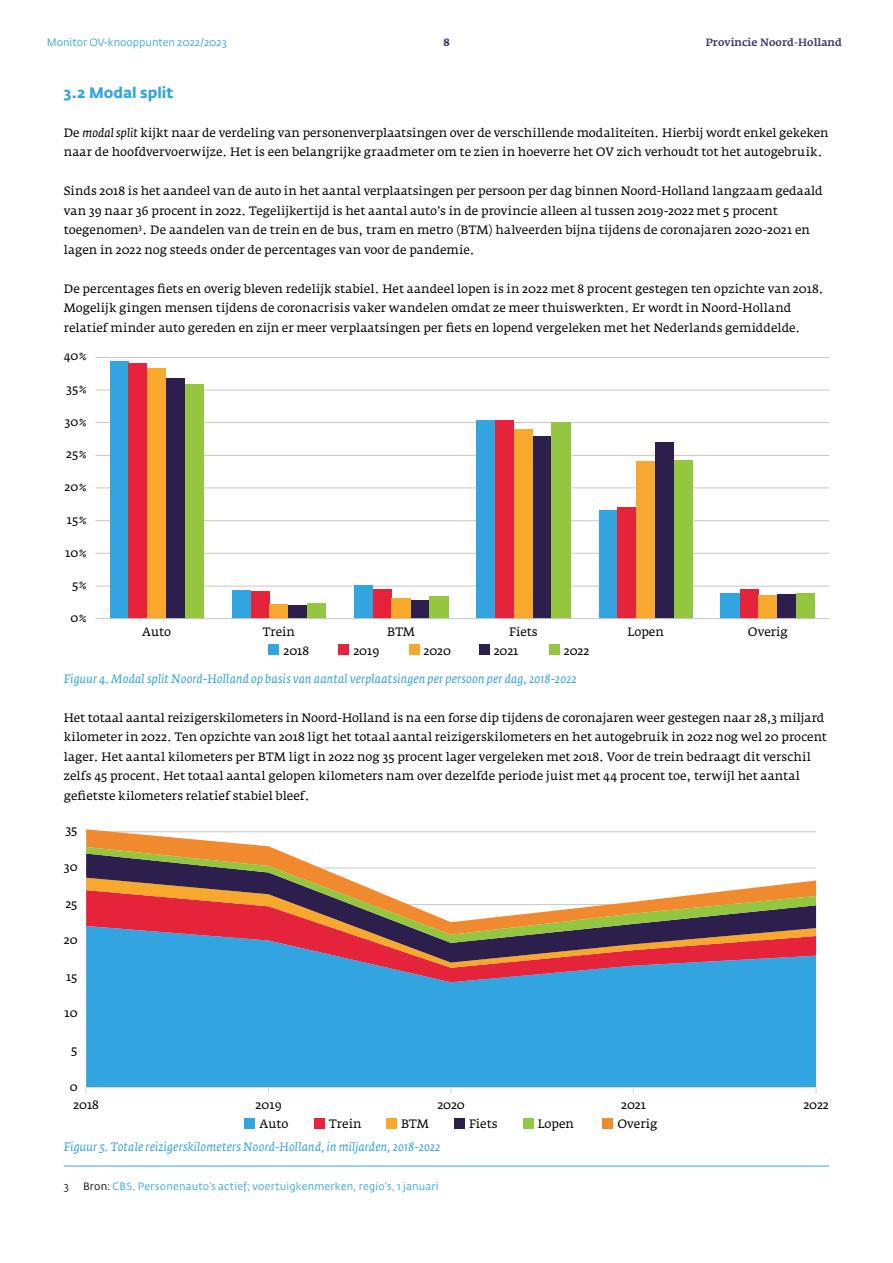
<style>
.page{position:relative;width:893px;height:1263px;background:#fff}
.page>*{position:absolute;margin:0;border:0;box-sizing:border-box;transform-origin:0 0}
.t1{font:700 15px "Fedra Sans Std";letter-spacing:-.005em;color:#32a4df}
.t2{font:12px/19.5px "Fedra Serif A Std";color:#000}
.t3{font:italic 12px "Fedra Serif A Std";letter-spacing:.015em;color:#32a4df}
.t4{font:10.5px "Fedra Sans Std";letter-spacing:.01em;color:#32a4df}
.t5{font:500 10.5px "Fedra Serif A Std";color:#3a366b}
.t6{font:700 10.5px "Fedra Serif A Std";color:#3a366b}
.t7{font:10.5px "Fedra Sans Std";color:#000}
.s1{font-style:italic}
.s2{color:#000}
</style>
<div class="page">
<hr style="left:64px;top:1166px;width:765px;height:1px;background:#32a4df">
<hr style="left:95px;top:357px;width:734px;height:1px;background:#c5c7cc">
<hr style="left:95px;top:390px;width:734px;height:1px;background:#c5c7cc">
<hr style="left:95px;top:422px;width:734px;height:1px;background:#c5c7cc">
<hr style="left:95px;top:455px;width:734px;height:1px;background:#c5c7cc">
<hr style="left:95px;top:488px;width:734px;height:1px;background:#c5c7cc">
<hr style="left:95px;top:520px;width:734px;height:1px;background:#c5c7cc">
<hr style="left:95px;top:553px;width:734px;height:1px;background:#c5c7cc">
<hr style="left:95px;top:586px;width:734px;height:1px;background:#c5c7cc">
<div style="left:721px;top:593px;width:19px;height:26px;background:#32a4df"></div>
<div style="left:599px;top:510px;width:18px;height:109px;background:#32a4df"></div>
<div style="left:476px;top:420px;width:19px;height:199px;background:#32a4df"></div>
<div style="left:354px;top:585px;width:19px;height:34px;background:#32a4df"></div>
<div style="left:232px;top:590px;width:19px;height:29px;background:#32a4df"></div>
<div style="left:110px;top:361px;width:18px;height:258px;background:#32a4df"></div>
<div style="left:740px;top:589px;width:18px;height:30px;background:#e5233b"></div>
<div style="left:617px;top:507px;width:19px;height:112px;background:#e5233b"></div>
<div style="left:495px;top:420px;width:19px;height:199px;background:#e5233b"></div>
<div style="left:373px;top:589px;width:19px;height:30px;background:#e5233b"></div>
<div style="left:251px;top:591px;width:18px;height:28px;background:#e5233b"></div>
<div style="left:128px;top:363px;width:19px;height:256px;background:#e5233b"></div>
<div style="left:758px;top:595px;width:19px;height:24px;background:#f8a82c"></div>
<div style="left:636px;top:461px;width:19px;height:158px;background:#f8a82c"></div>
<div style="left:514px;top:429px;width:19px;height:190px;background:#f8a82c"></div>
<div style="left:392px;top:598px;width:19px;height:21px;background:#f8a82c"></div>
<div style="left:269px;top:604px;width:19px;height:15px;background:#f8a82c"></div>
<div style="left:147px;top:368px;width:19px;height:251px;background:#f8a82c"></div>
<div style="left:777px;top:594px;width:19px;height:25px;background:#2c1f4e"></div>
<div style="left:655px;top:442px;width:19px;height:177px;background:#2c1f4e"></div>
<div style="left:533px;top:436px;width:18px;height:183px;background:#2c1f4e"></div>
<div style="left:411px;top:600px;width:18px;height:19px;background:#2c1f4e"></div>
<div style="left:288px;top:605px;width:19px;height:14px;background:#2c1f4e"></div>
<div style="left:166px;top:378px;width:19px;height:241px;background:#2c1f4e"></div>
<div style="left:796px;top:593px;width:19px;height:26px;background:#95c640"></div>
<div style="left:674px;top:460px;width:19px;height:159px;background:#95c640"></div>
<div style="left:551px;top:422px;width:20px;height:197px;background:#95c640"></div>
<div style="left:429px;top:596px;width:19px;height:23px;background:#95c640"></div>
<div style="left:307px;top:603px;width:19px;height:16px;background:#95c640"></div>
<div style="left:185px;top:384px;width:19px;height:235px;background:#95c640"></div>
<hr style="left:95px;top:618px;width:734px;height:1px;background:#c5c7cc">
<div style="left:268px;top:645px;width:11px;height:10px;background:#32a4df"></div>
<div style="left:338px;top:645px;width:11px;height:10px;background:#e5233b"></div>
<div style="left:409px;top:645px;width:10px;height:10px;background:#f8a82c"></div>
<div style="left:479px;top:645px;width:11px;height:10px;background:#2c1f4e"></div>
<div style="left:549px;top:645px;width:10px;height:10px;background:#95c640"></div>
<div style="left:86px;top:982px;width:730px;height:105px;background:#32a4df"></div>
<svg style="left:86px;top:968px;width:730px;height:14px;background:#4e90c6"></svg>
<svg style="left:86px;top:962px;width:730px;height:6px;background:#767ba1"></svg>
<svg style="left:86px;top:943px;width:730px;height:19px;background:#895e77"></svg>
<svg style="left:86px;top:935px;width:730px;height:8px;background:#7b5d65"></svg>
<svg style="left:86px;top:829px;width:730px;height:106px"></svg>
<hr style="left:86px;top:1087px;width:730px;height:1px;background:#d5d7d4">
<div style="left:245px;top:1118px;width:10px;height:10px;background:#32a4df"></div>
<div style="left:314px;top:1118px;width:11px;height:10px;background:#e5233b"></div>
<div style="left:386px;top:1118px;width:11px;height:10px;background:#f8a82c"></div>
<div style="left:454px;top:1118px;width:11px;height:10px;background:#2c1f4e"></div>
<div style="left:523px;top:1118px;width:10px;height:10px;background:#95c640"></div>
<div style="left:603px;top:1118px;width:10px;height:10px;background:#f1892f"></div>
<p class="t4" style="left:47px;top:36px;width:182px">Monitor OV-knooppunten 2022/2023</p>
<p class="t6" style="left:443px;top:36px;width:8px">8</p>
<p class="t5" style="left:706px;top:36px;width:138px">Provincie Noord-Holland</p>
<p class="t1" style="left:64px;top:83px;width:111px">3.2 Modal split</p>
<p class="t2" style="left:64px;top:123px;width:766px">De <span class="s1">modal split</span> kijkt naar de verdeling van personenverplaatsingen over de verschillende modaliteiten. Hierbij wordt enkel gekeken naar de hoofdvervoerwijze. Het is een belangrijke graadmeter om te zien in hoeverre het OV zich verhoudt tot het autogebruik.</p>
<p class="t2" style="left:64px;top:181px;width:760px">Sinds 2018 is het aandeel van de auto in het aantal verplaatsingen per persoon per dag binnen Noord-Holland langzaam gedaald van 39 naar 36 procent in 2022. Tegelijkertijd is het aantal auto’s in de provincie alleen al tussen 2019-2022 met 5 procent toegenomen<sup>3</sup>. De aandelen van de trein en de bus, tram en metro (BTM) halveerden bijna tijdens de coronajaren 2020-2021 en lagen in 2022 nog steeds onder de percentages van voor de pandemie.</p>
<p class="t2" style="left:64px;top:279px;width:762px">De percentages fiets en overig bleven redelijk stabiel. Het aandeel lopen is in 2022 met 8 procent gestegen ten opzichte van 2018.<br>Mogelijk gingen mensen tijdens de coronacrisis vaker wandelen omdat ze meer thuiswerkten. Er wordt in Noord-Holland relatief minder auto gereden en zijn er meer verplaatsingen per fiets en lopend vergeleken met het Nederlands gemiddelde.</p>
<p class="t2" style="left:64px;top:346px;width:25px">40%</p>
<p class="t2" style="left:66px;top:379px;width:22px">35%</p>
<p class="t2" style="left:65px;top:412px;width:24px">30%</p>
<p class="t2" style="left:66px;top:445px;width:22px">25%</p>
<p class="t2" style="left:65px;top:477px;width:24px">20%</p>
<p class="t2" style="left:67px;top:510px;width:22px">15%</p>
<p class="t2" style="left:65px;top:543px;width:23px">10%</p>
<p class="t2" style="left:72px;top:575px;width:16px">5%</p>
<p class="t2" style="left:71px;top:608px;width:18px">0%</p>
<p class="t2" style="left:142px;top:622px;width:30px">Auto</p>
<p class="t2" style="left:263px;top:622px;width:34px">Trein</p>
<p class="t2" style="left:387px;top:622px;width:29px">BTM</p>
<p class="t2" style="left:509px;top:622px;width:30px">Fiets</p>
<p class="t2" style="left:627px;top:622px;width:38px">Lopen</p>
<p class="t2" style="left:748px;top:622px;width:42px">Overig</p>
<p class="t2" style="left:284px;top:641px;width:27px">2018</p>
<p class="t2" style="left:353px;top:641px;width:27px">2019</p>
<p class="t2" style="left:424px;top:641px;width:29px">2020</p>
<p class="t2" style="left:494px;top:641px;width:26px">2021</p>
<p class="t2" style="left:564px;top:641px;width:27px">2022</p>
<p class="t3" style="left:64px;top:671px;width:514px">Figuur 4. Modal split Noord-Holland op basis van aantal verplaatsingen per persoon per dag, 2018-2022</p>
<p class="t2" style="left:64px;top:708px;width:765px">Het totaal aantal reizigerskilometers in Noord-Holland is na een forse dip tijdens de coronajaren weer gestegen naar 28,3 miljard kilometer in 2022. Ten opzichte van 2018 ligt het totaal aantal reizigerskilometers en het autogebruik in 2022 nog wel 20 procent lager. Het aantal kilometers per BTM ligt in 2022 nog 35 procent lager vergeleken met 2018. Voor de trein bedraagt dit verschil zelfs 45 procent. Het totaal aantal gelopen kilometers nam over dezelfde periode juist met 44 procent toe, terwijl het aantal gefietste kilometers relatief stabiel bleef.</p>
<p class="t2" style="left:65px;top:820px;width:14px">35</p>
<p class="t2" style="left:64px;top:857px;width:15px">30</p>
<p class="t2" style="left:65px;top:894px;width:14px">25</p>
<p class="t2" style="left:64px;top:930px;width:15px">20</p>
<p class="t2" style="left:66px;top:967px;width:13px">15</p>
<p class="t2" style="left:64px;top:1003px;width:15px">10</p>
<p class="t2" style="left:71px;top:1040px;width:8px">5</p>
<p class="t2" style="left:70px;top:1076px;width:9px">0</p>
<p class="t2" style="left:73px;top:1095px;width:27px">2018</p>
<p class="t2" style="left:256px;top:1095px;width:27px">2019</p>
<p class="t2" style="left:437px;top:1095px;width:29px">2020</p>
<p class="t2" style="left:621px;top:1095px;width:26px">2021</p>
<p class="t2" style="left:803px;top:1095px;width:27px">2022</p>
<p class="t2" style="left:260px;top:1114px;width:31px">Auto</p>
<p class="t2" style="left:329px;top:1114px;width:34px">Trein</p>
<p class="t2" style="left:401px;top:1114px;width:29px">BTM</p>
<p class="t2" style="left:469px;top:1114px;width:30px">Fiets</p>
<p class="t2" style="left:538px;top:1114px;width:38px">Lopen</p>
<p class="t2" style="left:617px;top:1114px;width:42px">Overig</p>
<p class="t3" style="left:64px;top:1139px;width:378px">Figuur 5. Totale reizigerskilometers Noord-Holland, in miljarden, 2018-2022</p>
<p class="t7" style="left:64px;top:1179px;width:7px">3</p>
<p class="t4" style="left:83px;top:1179px;width:357px"><span class="s2">Bron:</span> CBS, Personenauto’s actief; voertuigkenmerken, regio’s, 1 januari</p>
</div>
